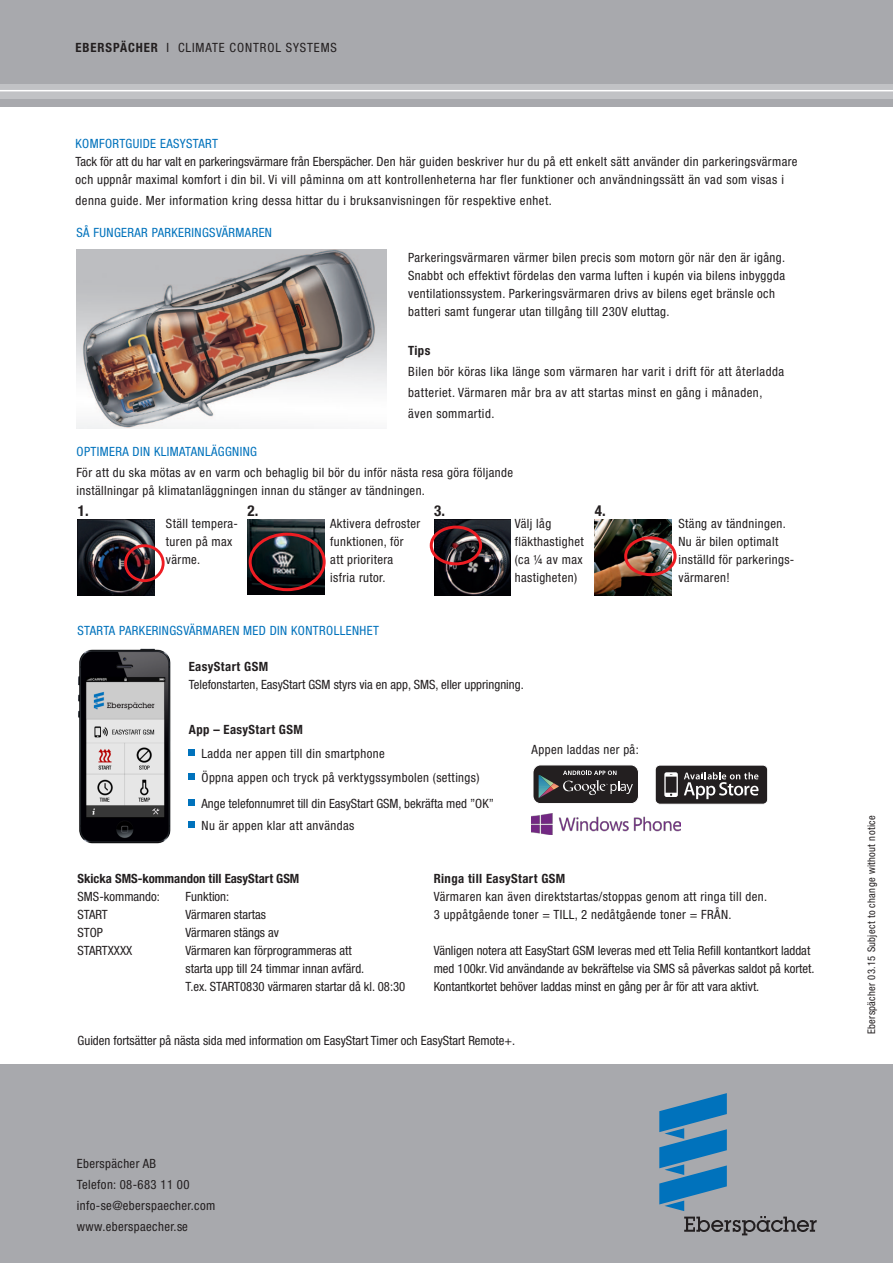
<style>
.page{position:relative;width:893px;height:1263px;background:#fff}
.page>*{position:absolute;margin:0;border:0;box-sizing:border-box;transform-origin:0 0}
.t1{font:700 condensed 15px "Helvetica Neue LTW1 G";color:#231f20}
.t2{font:condensed 12.75px/18px "Helvetica Neue LTW1 G";letter-spacing:.03em;color:#231f20}
.t3{font:condensed 12.75px/18px "Helvetica Neue LTW1 G";color:#231f20}
.t4{font:condensed 12.75px "Helvetica Neue LTW1 G";letter-spacing:.03em;color:#0072bc}
.t5{font:700 condensed 12.75px "Helvetica Neue LTW1 G";letter-spacing:.03em;color:#231f20}
.t6{font:700 condensed 12.75px "Helvetica Neue LTW1 G";color:#231f20}
.t7{font:condensed 12.75px "Helvetica Neue LTW1 G";letter-spacing:.07em;color:#231f20}
.t8{font:condensed 10.5px "Helvetica Neue LTW1 G";letter-spacing:.03em;color:#231f20}
.s1{font-weight:700}
</style>
<div class="page">
<div style="left:0;top:0;width:893px;height:106px;background:#a8a9ad"></div>
<svg style="left:0;top:84px;width:893px;height:14px;background:#c3c4c7"></svg>
<hr style="left:0;top:90px;width:893px;height:1px;background:#fff">
<div style="left:0;top:1064px;width:893px;height:199px;background:#a8a9ad"></div>
<svg style="left:659px;top:1093px;width:158px;height:142px"></svg>
<img style="left:78px;top:519px;width:76px;height:77px">
<img style="left:248px;top:519px;width:76px;height:76px">
<img style="left:434px;top:519px;width:76px;height:77px">
<div style="left:124px;top:544px;width:41px;height:38px;border:3px solid #ee1d23;border-radius:50%"></div>
<div style="left:430px;top:526px;width:52px;height:39px;border:3px solid #ee1d23;border-radius:50%"></div>
<div style="left:249px;top:533px;width:77px;height:58px;border:3px solid #ee1d23;border-radius:50%"></div>
<img style="left:595px;top:519px;width:76px;height:77px">
<div style="left:624px;top:536px;width:53px;height:40px;border:3px solid #ee1d23;border-radius:50%"></div>
<img style="left:77px;top:249px;width:310px;height:179px">
<div style="left:533px;top:765px;width:105px;height:38px;background:#231f20;border-radius:8px"></div>
<div style="left:533px;top:765px;width:106px;height:39px;border:1px solid #fff;border-radius:8px"></div>
<svg style="left:539px;top:770px;width:94px;height:28px"></svg>
<div style="left:655px;top:765px;width:113px;height:39px;background:#231f20;border-radius:5px"></div>
<div style="left:655px;top:765px;width:113px;height:39px;border:1px solid #fff;border-radius:5px"></div>
<svg style="left:664px;top:772px;width:14px;height:25px"></svg>
<svg style="left:684px;top:772px;width:74px;height:27px"></svg>
<img style="left:532px;top:813px;width:149px;height:21px">
<svg style="left:189px;top:750px;width:6px;height:6px"></svg>
<svg style="left:189px;top:774px;width:6px;height:6px"></svg>
<svg style="left:189px;top:800px;width:6px;height:6px"></svg>
<svg style="left:189px;top:822px;width:6px;height:6px"></svg>
<img style="left:78px;top:648px;width:93px;height:196px">
<p class="t7" style="left:75px;top:40px;width:263px"><span class="s1">EBERSPÄCHER</span> I CLIMATE CONTROL SYSTEMS</p>
<p class="t4" style="left:75px;top:135px;width:144px">KOMFORTGUIDE EASYSTART</p>
<p class="t2" style="left:75px;top:152px;width:724px">Tack för att du har valt en parkeringsvärmare från Eberspächer. Den här guiden beskriver hur du på ett enkelt sätt använder din parkeringsvärmare och uppnår maximal komfort i din bil. Vi vill påminna om att kontrollenheterna har fler funktioner och användningssätt än vad som visas i</p>
<p class="t2" style="left:75px;top:191px;width:478px">denna guide. Mer information kring dessa hittar du i bruksanvisningen för respektive enhet.</p>
<p class="t4" style="left:77px;top:225px;width:197px">SÅ FUNGERAR PARKERINGSVÄRMAREN</p>
<p class="t2" style="left:408px;top:249px;width:378px">Parkeringsvärmaren värmer bilen precis som motorn gör när den är igång.<br>Snabbt och effektivt fördelas den varma luften i kupén via bilens inbyggda ventilationssystem. Parkeringsvärmaren drivs av bilens eget bränsle och batteri samt fungerar utan tillgång till 230V eluttag.</p>
<p class="t5" style="left:408px;top:343px;width:24px">Tips</p>
<p class="t2" style="left:408px;top:361px;width:378px;line-height:21px">Bilen bör köras lika länge som värmaren har varit i drift för att återladda batteriet. Värmaren mår bra av att startas minst en gång i månaden, även sommartid.</p>
<p class="t4" style="left:77px;top:444px;width:182px">OPTIMERA DIN KLIMATANLÄGGNING</p>
<p class="t2" style="left:77px;top:464px;width:438px">För att du ska mötas av en varm och behaglig bil bör du inför nästa resa göra följande inställningar på klimatanläggningen innan du stänger av tändningen.</p>
<p class="t1" style="left:78px;top:502px;width:12px">1.</p>
<p class="t1" style="left:248px;top:502px;width:12px">2.</p>
<p class="t2" style="left:166px;top:515px;width:74px">Ställ tempera&shy;turen på max värme.</p>
<p class="t2" style="left:330px;top:515px;width:92px">Aktivera defroster funktionen, för<br>att prioritera</p>
<p class="t2" style="left:330px;top:569px;width:57px">isfria rutor.</p>
<p class="t1" style="left:434px;top:502px;width:12px">3.</p>
<p class="t1" style="left:595px;top:502px;width:12px">4.</p>
<p class="t2" style="left:515px;top:514px;width:70px">Välj låg fläkthastighet (ca ¼ av max hastigheten)</p>
<p class="t4" style="left:77px;top:623px;width:303px">STARTA PARKERINGSVÄRMAREN MED DIN KONTROLLENHET</p>
<p class="t5" style="left:189px;top:659px;width:81px">EasyStart GSM</p>
<p class="t3" style="left:189px;top:676px;width:336px">Telefonstarten, EasyStart GSM styrs via en app, SMS, eller uppringning.</p>
<p class="t5" style="left:189px;top:722px;width:116px">App – EasyStart GSM</p>
<p class="t2" style="left:202px;top:745px;width:185px">Ladda ner appen till din smartphone</p>
<p class="t3" style="left:202px;top:765px;width:294px;line-height:25.5px">Öppna appen och tryck på verktygssymbolen (settings)<br>Ange telefonnumret till din EasyStart GSM, bekräfta med ”OK”</p>
<p class="t2" style="left:202px;top:817px;width:154px">Nu är appen klar att användas</p>
<p class="t2" style="left:531px;top:740px;width:109px">Appen laddas ner på:</p>
<p class="t2" style="left:678px;top:515px;width:109px">Stäng av tändningen.</p>
<p class="t2" style="left:678px;top:533px;width:117px">Nu är bilen optimalt inställd för parkerings&shy;värmaren!</p>
<p class="t6" style="left:78px;top:871px;width:223px">Skicka SMS-kommandon till EasyStart GSM</p>
<p class="t3" style="left:78px;top:887px;width:84px">SMS-kommando:</p>
<p class="t3" style="left:186px;top:887px;width:45px">Funktion:</p>
<p class="t2" style="left:78px;top:905px;width:32px">START</p>
<p class="t3" style="left:186px;top:905px;width:82px">Värmaren startas</p>
<p class="t2" style="left:78px;top:923px;width:27px">STOP</p>
<p class="t3" style="left:186px;top:923px;width:95px">Värmaren stängs av</p>
<p class="t3" style="left:78px;top:941px;width:56px">STARTXXXX</p>
<p class="t3" style="left:186px;top:941px;width:221px">Värmaren kan förprogrammeras att<br>starta upp till 24 timmar innan avfärd.<br>T.ex. START0830 värmaren startar då kl. 08:30</p>
<p class="t5" style="left:434px;top:871px;width:133px">Ringa till EasyStart GSM</p>
<p class="t2" style="left:434px;top:887px;width:335px">Värmaren kan även direktstartas/stoppas genom att ringa till den.</p>
<p class="t2" style="left:434px;top:905px;width:299px">3 uppåtgående toner = TILL, 2 nedåtgående toner = FRÅN.</p>
<p class="t3" style="left:434px;top:941px;width:382px">Vänligen notera att EasyStart GSM leveras med ett Telia Refill kontantkort laddat med 100kr. Vid användande av bekräftelse via SMS så påverkas saldot på kortet.<br>Kontantkortet behöver laddas minst en gång per år för att vara aktivt.</p>
<p class="t3" style="left:78px;top:1031px;width:439px">Guiden fortsätter på nästa sida med information om EasyStart Timer och EasyStart Remote+.</p>
<p class="t2" style="left:77px;top:1154px;width:81px">Eberspächer AB</p>
<p class="t2" style="left:77px;top:1175px;width:114px">Telefon: 08-683 11 00</p>
<p class="t2" style="left:77px;top:1196px;width:140px">info-se@eberspaecher.com</p>
<p class="t2" style="left:77px;top:1217px;width:113px">www.eberspaecher.se</p>
<p class="t8" style="left:865px;top:1034px;width:220px;rotate:-90deg">Eberspächer 03.15 Subject to change without notice</p>
</div>
